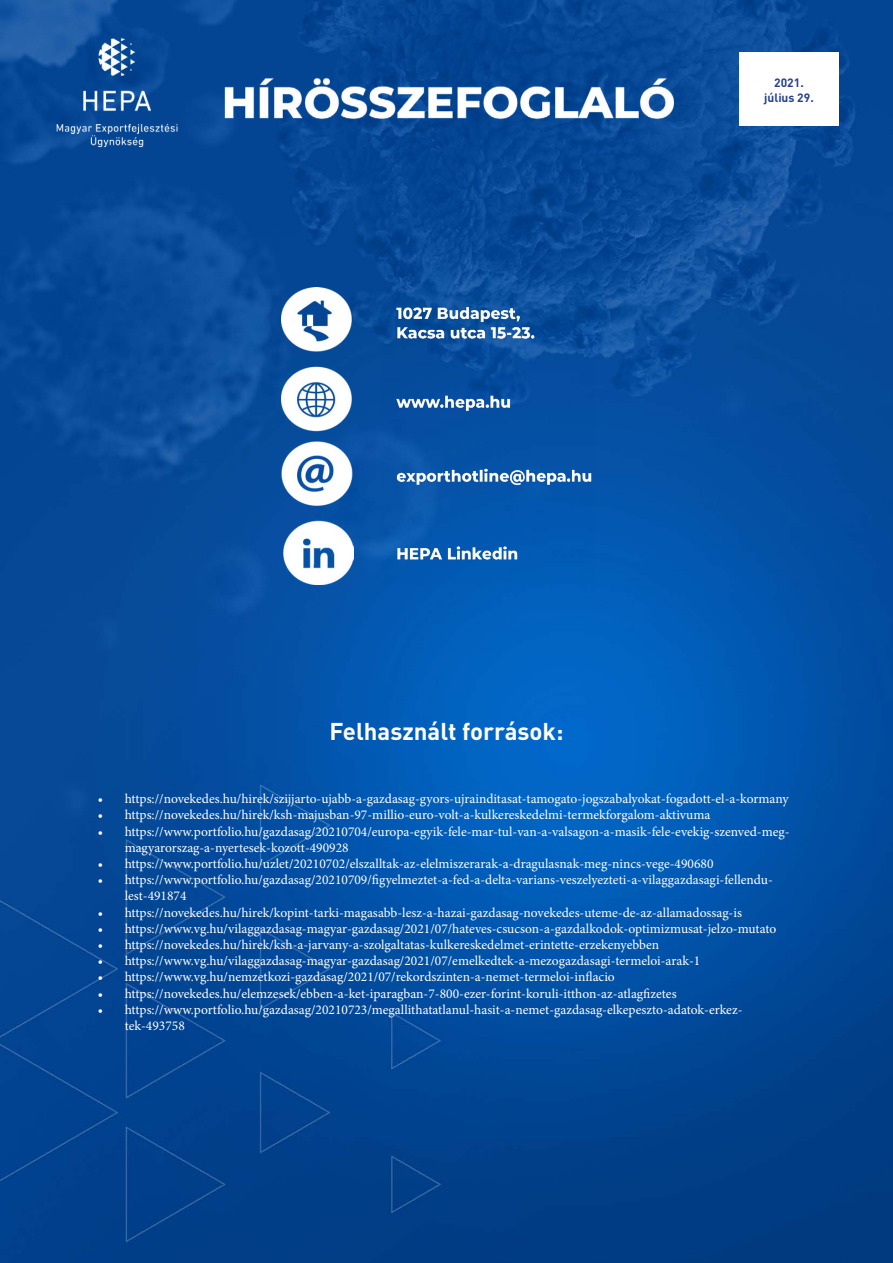
<style>
.page{position:relative;width:893px;height:1263px;background:#fff}
.page>*{position:absolute;margin:0;border:0;box-sizing:border-box;transform-origin:0 0}
.t1{font:700 24px "DIN Pro";color:#fff}
.t2{font:13.5px/16.2px "Minion Pro";color:#fff}
.t3{font:700 12px/14.4px "DIN Pro";color:#25408f}
</style>
<div class="page">
<img style="left:0;top:0;width:893px;height:1263px">
<img style="left:54px;top:26px;width:664px;height:124px">
<div style="left:739px;top:54px;width:100px;height:72px;background:#fff"></div>
<div style="left:739px;top:52px;width:100px;height:72px;background:#fff"></div>
<img style="left:381px;top:293px;width:211px;height:291px">
<img style="left:282px;top:287px;width:71px;height:297px">
<p class="t3" style="left:758px;top:75px;width:63px;text-indent:36px">0 október 15.</p>
<p class="t3" style="left:764px;top:75px;width:51px;text-align:center">2021. július 29.</p>
<p class="t3" style="left:761px;top:89px;width:57px">október 1.</p>
<h1 class="t1" style="left:330px;top:715px;width:235px">Felhasznált források:</h1>
<p class="t2" style="left:98px;top:791px;width:692px">• https://novekedes.hu/hirek/szijjarto-ujabb-a-gazdasag-gyors-ujrainditasat-tamogato-jogszabalyokat-fogadott-el-a-kormany</p>
<p class="t2" style="left:98px;top:807px;width:614px">• https://novekedes.hu/hirek/ksh-majusban-97-millio-euro-volt-a-kulkereskedelmi-termekforgalom-aktivuma</p>
<p class="t2" style="left:125px;top:823px;width:666px;text-indent:-27px">• https://www.portfolio.hu/gazdasag/20210704/europa-egyik-fele-mar-tul-van-a-valsagon-a-masik-fele-evekig-szenved-meg&shy;magyarorszag-a-nyertesek-kozott-490928</p>
<p class="t2" style="left:98px;top:856px;width:617px">• https://www.portfolio.hu/uzlet/20210702/elszalltak-az-elelmiszerarak-a-dragulasnak-meg-nincs-vege-490680</p>
<p class="t2" style="left:125px;top:872px;width:650px;text-indent:-27px">• https://www.portfolio.hu/gazdasag/20210709/figyelmeztet-a-fed-a-delta-varians-veszelyezteti-a-vilaggazdasagi-fellendu&shy;lest-491874</p>
<p class="t2" style="left:98px;top:904px;width:646px">• https://novekedes.hu/hirek/kopint-tarki-magasabb-lesz-a-hazai-gazdasag-novekedes-uteme-de-az-allamadossag-is</p>
<p class="t2" style="left:98px;top:920px;width:680px">• https://www.vg.hu/vilaggazdasag-magyar-gazdasag/2021/07/hateves-csucson-a-gazdalkodok-optimizmusat-jelzo-mutato</p>
<p class="t2" style="left:98px;top:937px;width:563px">• https://novekedes.hu/hirek/ksh-a-jarvany-a-szolgaltatas-kulkereskedelmet-erintette-erzekenyebben</p>
<p class="t2" style="left:98px;top:953px;width:604px">• https://www.vg.hu/vilaggazdasag-magyar-gazdasag/2021/07/emelkedtek-a-mezogazdasagi-termeloi-arak-1</p>
<p class="t2" style="left:98px;top:969px;width:519px">• https://www.vg.hu/nemzetkozi-gazdasag/2021/07/rekordszinten-a-nemet-termeloi-inflacio</p>
<p class="t2" style="left:98px;top:985px;width:580px">• https://novekedes.hu/elemzesek/ebben-a-ket-iparagban-7-800-ezer-forint-koruli-itthon-az-atlagfizetes</p>
<p class="t2" style="left:125px;top:1001px;width:619px;text-indent:-27px">• https://www.portfolio.hu/gazdasag/20210723/megallithatatlanul-hasit-a-nemet-gazdasag-elkepeszto-adatok-erkez&shy;tek-493758</p>
</div>
